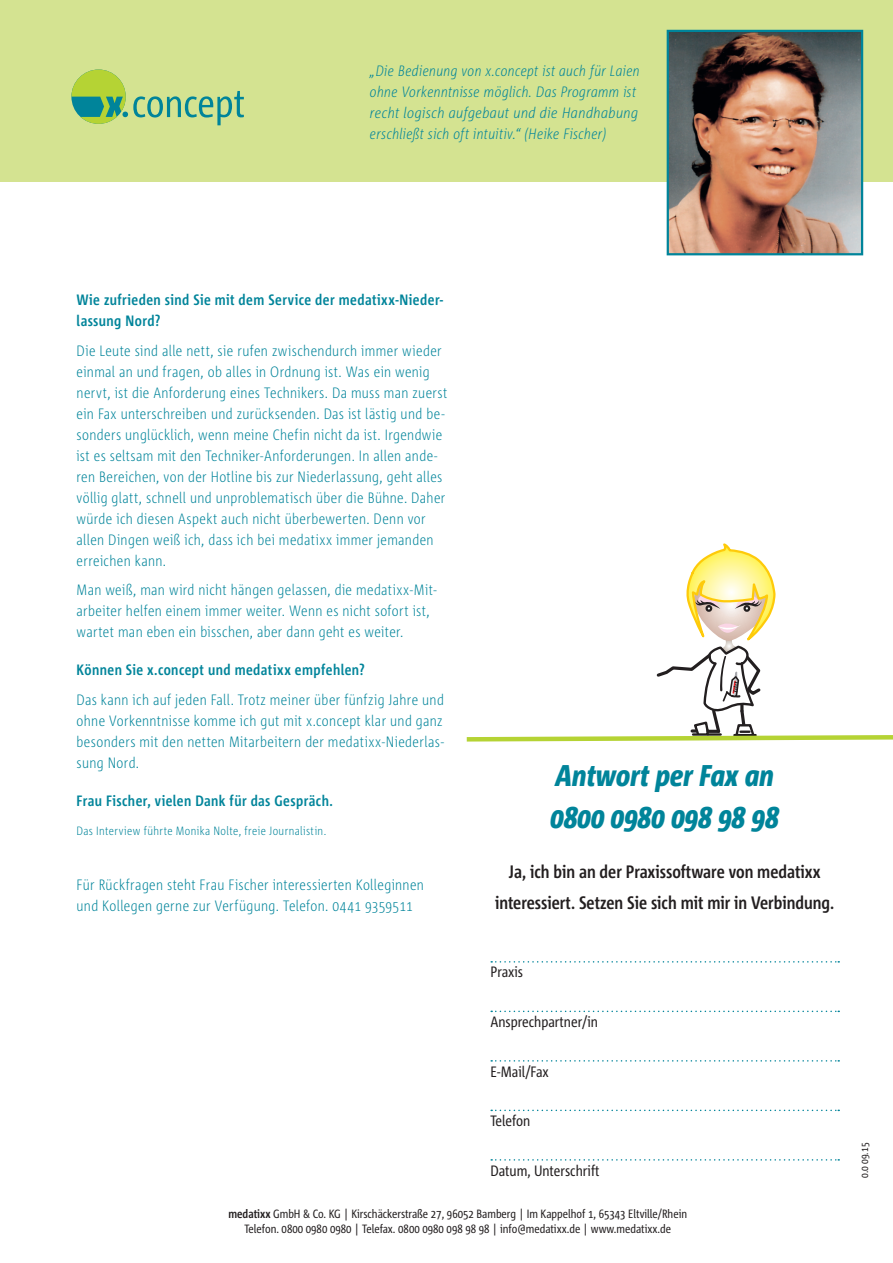
<style>
.page{position:relative;width:893px;height:1263px;background:#fff}
.page>*{position:absolute;margin:0;border:0;box-sizing:border-box;transform-origin:0 0}
.t1{font:italic 800 30px/42px "Corpid E1 s Cd";color:#00849a}
.t2{font:700 18px/31.5px "Corpid E1 s Cd";color:#231f20;text-align:center}
.t3{font:300 15px/21px "Corpid E1 s Cd";letter-spacing:.025em;color:#00849a}
.t4{font:italic 300 15px/21px "Corpid E1 s Cd";letter-spacing:.025em;color:#00849a}
.t5{font:700 15px/21px "Corpid E1 s Cd";letter-spacing:.03em;color:#00849a}
.t6{font:15px "Corpid E1 s Cd";color:#231f20}
.t7{font:12px/14.4px "Corpid E1 s Cd";color:#231f20;text-align:center}
.t8{font:300 12px "Corpid E1 s Cd";letter-spacing:.035em;color:#00849a}
.t9{font:10.5px "Corpid E1 s Cd";color:#231f20}
.s1{font-weight:700}
</style>
<div class="page">
<div style="left:0;top:0;width:893px;height:182px;background:#d4e391"></div>
<svg style="left:71px;top:70px;width:173px;height:55px"></svg>
<img style="left:670px;top:33px;width:190px;height:219px">
<div style="left:667px;top:30px;width:196px;height:225px;border:2px solid #00849a"></div>
<svg style="left:491px;top:961px;width:348px;height:1px"></svg>
<svg style="left:491px;top:1010px;width:348px;height:2px"></svg>
<svg style="left:491px;top:1060px;width:348px;height:1px"></svg>
<svg style="left:491px;top:1109px;width:348px;height:2px"></svg>
<svg style="left:491px;top:1159px;width:348px;height:1px"></svg>
<svg style="left:466px;top:543px;width:427px;height:199px"></svg>
<p class="t4" style="left:370px;top:60px;width:271px">„Die Bedienung von x.concept ist auch für Laien ohne Vorkenntnisse möglich. Das Programm ist recht logisch aufgebaut und die Handhabung erschließt sich oft intuitiv.“ (Heike Fischer)</p>
<p class="t5" style="left:77px;top:289px;width:368px">Wie zufrieden sind Sie mit dem Service der medatixx-Nieder&shy;lassung Nord?</p>
<p class="t3" style="left:77px;top:339px;width:372px">Die Leute sind alle nett, sie rufen zwischendurch immer wieder einmal an und fragen, ob alles in Ordnung ist. Was ein wenig nervt, ist die Anforderung eines Technikers. Da muss man zuerst ein Fax unterschreiben und zurücksenden. Das ist lästig und be&shy;sonders unglücklich, wenn meine Chefin nicht da ist. Irgendwie ist es seltsam mit den Techniker-Anforderungen. In allen ande&shy;ren Bereichen, von der Hotline bis zur Niederlassung, geht alles völlig glatt, schnell und unproblematisch über die Bühne. Daher würde ich diesen Aspekt auch nicht überbewerten. Denn vor allen Dingen weiß ich, dass ich bei medatixx immer jemanden erreichen kann.</p>
<p class="t3" style="left:77px;top:579px;width:362px">Man weiß, man wird nicht hängen gelassen, die medatixx-Mit&shy;arbeiter helfen einem immer weiter. Wenn es nicht sofort ist, wartet man eben ein bisschen, aber dann geht es weiter.</p>
<p class="t5" style="left:77px;top:659px;width:290px">Können Sie x.concept und medatixx empfehlen?</p>
<p class="t3" style="left:77px;top:688px;width:369px;text-align:justify">Das kann ich auf jeden Fall. Trotz meiner über fünfzig Jahre und ohne Vorkenntnisse komme ich gut mit x.concept klar und ganz besonders mit den netten Mitarbeitern der medatixx-Niederlas&shy;sung Nord.</p>
<p class="t5" style="left:77px;top:789px;width:258px">Frau Fischer, vielen Dank für das Gespräch.</p>
<p class="t8" style="left:77px;top:823px;width:251px">Das Interview führte Monika Nolte, freie Journalistin.</p>
<p class="t3" style="left:77px;top:874px;width:349px">Für Rückfragen steht Frau Fischer interessierten Kolleginnen und Kollegen gerne zur Verfügung. Telefon. 0441 9359511</p>
<h1 class="t1" style="left:550px;top:754px;width:230px">Antwort per Fax an<br>0800 0980 098 98 98</h1>
<p class="t2" style="left:495px;top:855px;width:341px">Ja, ich bin an der Praxissoftware von medatixx interessiert. Setzen Sie sich mit mir in Verbindung.</p>
<p class="t6" style="left:490px;top:963px;width:34px">Praxis</p>
<p class="t6" style="left:490px;top:1012px;width:109px">Ansprechpartner/in</p>
<p class="t6" style="left:490px;top:1062px;width:60px">E-Mail/Fax</p>
<p class="t6" style="left:490px;top:1111px;width:41px">Telefon</p>
<p class="t6" style="left:490px;top:1161px;width:110px">Datum, Unterschrift</p>
<p class="t7" style="left:228px;top:1206px;width:460px"><span class="s1">medatixx</span> GmbH &amp; Co. KG | Kirschäckerstraße 27, 96052 Bamberg | Im Kappelhof 1, 65343 Eltville/Rhein<br>Telefon. 0800 0980 0980 | Telefax. 0800 0980 098 98 98 | info@medatixx.de | www.medatixx.de</p>
<p class="t9" style="left:858px;top:1178px;width:37px;rotate:-90deg">0.0 09.15</p>
</div>
